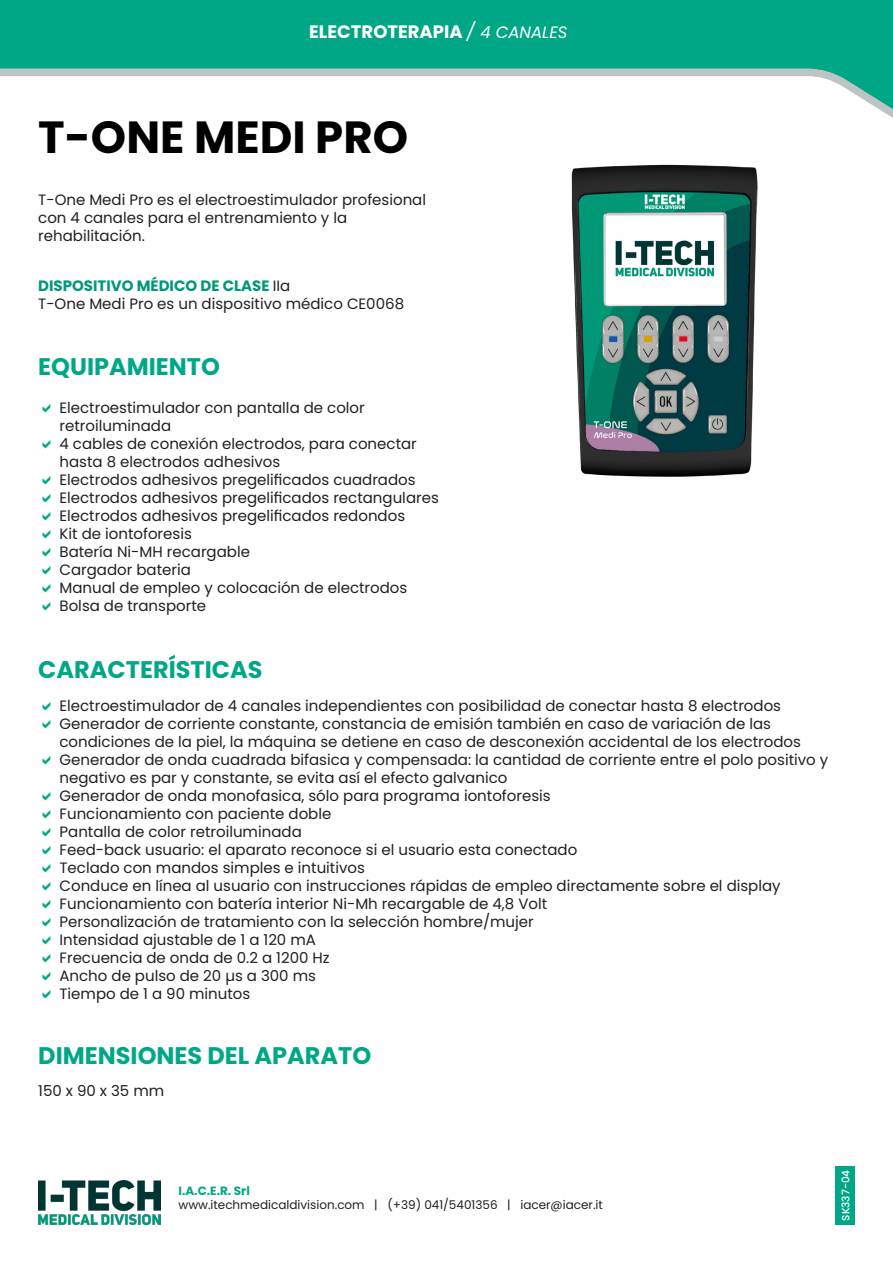
<style>
.page{position:relative;width:893px;height:1263px;background:#fff}
.page>*{position:absolute;margin:0;border:0;box-sizing:border-box;transform-origin:0 0}
.t1{font:700 45px "Poppins";color:#000001}
.t2{font:700 24px "Poppins";color:#00a786}
.t3{font:700 18px "Poppins";color:#fff}
.t4{font:15px/18px "Poppins";color:#231f20}
.t5{font:700 15px "Poppins";color:#009778}
.t6{font:12px "Poppins";color:#231f20}
.t7{font:700 12px "Poppins";color:#00a786}
.t8{font:500 10.5px "Poppins";color:#fff}
.s1{font-weight:400;font-style:italic}
.s2{font-weight:400;font-style:italic;font-size:16.5px}
.s3{font-weight:400;color:#231f20}
</style>
<div class="page">
<div style="left:0;top:0;width:893px;height:65px;background:#00a786"></div>
<svg style="left:0;top:65px;width:893px;height:53px"></svg>
<div style="left:836px;top:1166px;width:19px;height:59px;background:#00a786"></div>
<img style="left:571px;top:164px;width:187px;height:313px">
<img style="left:38px;top:1180px;width:123px;height:45px">
<p class="t3" style="left:309px;top:21px;width:260px">ELECTROTERAPIA <span class="s1">/</span> <span class="s2">4 CANALES</span></p>
<p class="t1" style="left:38px;top:111px;width:371px">T-ONE MEDI PRO</p>
<p class="t4" style="left:38px;top:191px;width:389px">T-One Medi Pro es el electroestimulador profesional con 4 canales para el entrenamiento y la rehabilitación.</p>
<p class="t5" style="left:38px;top:277px;width:254px">DISPOSITIVO MÉDICO DE CLASE <span class="s3">IIa</span></p>
<p class="t4" style="left:38px;top:295px;width:367px">T-One Medi Pro es un dispositivo médico CE0068</p>
<p class="t2" style="left:38px;top:352px;width:183px">EQUIPAMIENTO</p>
<p class="t4" style="left:60px;top:399px;width:307px">Electroestimulador con pantalla de color retroiluminada</p>
<p class="t4" style="left:60px;top:435px;width:359px">4 cables de conexión electrodos, para conectar hasta 8 electrodos adhesivos</p>
<p class="t4" style="left:60px;top:471px;width:358px">Electrodos adhesivos pregelificados cuadrados</p>
<p class="t4" style="left:60px;top:489px;width:381px">Electrodos adhesivos pregelificados rectangulares</p>
<p class="t4" style="left:60px;top:507px;width:347px">Electrodos adhesivos pregelificados redondos</p>
<p class="t4" style="left:60px;top:525px;width:134px">Kit de iontoforesis</p>
<p class="t4" style="left:60px;top:543px;width:192px">Batería Ni-MH recargable</p>
<p class="t4" style="left:60px;top:561px;width:133px">Cargador bateria</p>
<p class="t4" style="left:60px;top:579px;width:349px">Manual de empleo y colocación de electrodos</p>
<p class="t4" style="left:60px;top:597px;width:148px">Bolsa de transporte</p>
<p class="t2" style="left:38px;top:656px;width:226px">CARACTERÍSTICAS</p>
<p class="t4" style="left:60px;top:696px;width:723px">Electroestimulador de 4 canales independientes con posibilidad de conectar hasta 8 electrodos</p>
<p class="t4" style="left:60px;top:714px;width:743px">Generador de corriente constante, constancia de emisión también en caso de variación de las condiciones de la piel, la máquina se detiene en caso de desconexión accidental de los electrodos</p>
<p class="t4" style="left:60px;top:750px;width:770px">Generador de onda cuadrada bifasica y compensada: la cantidad de corriente entre el polo positivo y negativo es par y constante, se evita así el efecto galvanico</p>
<p class="t4" style="left:60px;top:786px;width:493px">Generador de onda monofasica, sólo para programa iontoforesis</p>
<p class="t4" style="left:60px;top:804px;width:273px">Funcionamiento con paciente doble</p>
<p class="t4" style="left:60px;top:822px;width:244px">Pantalla de color retroiluminada</p>
<p class="t4" style="left:60px;top:840px;width:519px">Feed-back usuario: el aparato reconoce si el usuario esta conectado</p>
<p class="t4" style="left:60px;top:858px;width:307px">Teclado con mandos simples e intuitivos</p>
<p class="t4" style="left:60px;top:876px;width:723px">Conduce en línea al usuario con instrucciones rápidas de empleo directamente sobre el display</p>
<p class="t4" style="left:60px;top:894px;width:489px">Funcionamiento con batería interior Ni-Mh recargable de 4,8 Volt</p>
<p class="t4" style="left:60px;top:912px;width:476px">Personalización de tratamiento con la selección hombre/mujer</p>
<p class="t4" style="left:60px;top:930px;width:258px">Intensidad ajustable de 1 a 120 mA</p>
<p class="t4" style="left:60px;top:948px;width:272px">Frecuencia de onda de 0.2 a 1200 Hz</p>
<p class="t4" style="left:60px;top:966px;width:258px">Ancho de pulso de 20 μs a 300 ms</p>
<p class="t4" style="left:60px;top:984px;width:192px">Tiempo de 1 a 90 minutos</p>
<p class="t2" style="left:38px;top:1041px;width:334px">DIMENSIONES DEL APARATO</p>
<p class="t4" style="left:38px;top:1082px;width:128px">150 x 90 x 35 mm</p>
<p class="t7" style="left:179px;top:1183px;width:73px">I.A.C.E.R. Srl</p>
<p class="t6" style="left:179px;top:1198px;width:426px">www.itechmedicaldivision.com | (+39) 041/5401356 | iacer@iacer.it</p>
<p class="t8" style="left:840px;top:1221px;width:53px;rotate:-90deg">SK337-04</p>
</div>
